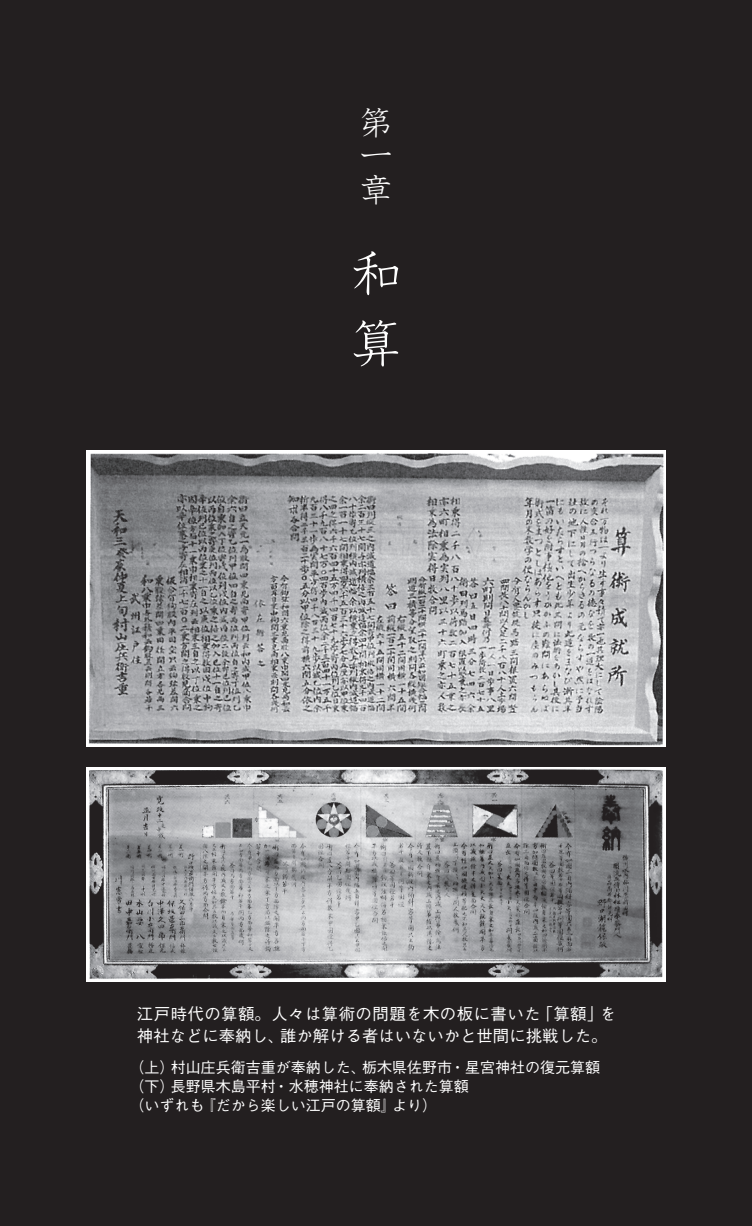
<style>
.page{position:relative;width:752px;height:1226px;background:#fff}
.page>*{position:absolute;margin:0;border:0;box-sizing:border-box;transform-origin:0 0}
.t1{font:50px/70px "Kyoka ICA Pro Light 90 pv RKSJ V";color:#fff}
.t2{font:32.5px/33.2px "Kyoka ICA Pro Light 90 pv RKSJ V";color:#fff;text-align:justify}
.t3{font:16.25px/21.8px "Gothic BBB Pro Medium 90 pv RKSJ H";letter-spacing:.03em;color:#fff}
.t4{font:16.25px "Gothic BBB Pro Medium 90 pv RKSJ H";color:#fff}
.t5{font:15px/19px "Gothic BBB Pro Medium 90 pv RKSJ H";color:#fff}
</style>
<div class="page">
<div style="left:0;top:0;width:751px;height:1226px;background:#231f20"></div>
<img style="left:86px;top:768px;width:579px;height:213px">
<img style="left:86px;top:451px;width:579px;height:296px">
<h2 class="t2" style="left:359px;top:102px;width:33px">第一章</h2>
<h1 class="t1" style="left:351px;top:232px;width:49px">和算</h1>
<p class="t4" style="left:536px;top:1001px;width:68px">「算額」</p>
<p class="t3" style="left:280px;top:1001px;width:328px;text-indent:-143px">江戸時代の算額。人々は算術の問題を木の板に書いた<br>誰か解ける者はいないかと世間に挑戦した。</p>
<p class="t4" style="left:599px;top:1001px;width:18px">を</p>
<p class="t4" style="left:137px;top:1023px;width:149px">神社などに奉納し、</p>
<p class="t5" style="left:171px;top:1056px;width:299px;text-indent:-41px">（上）<br>長野県木島平村・水穂神社に奉納された算額</p>
<p class="t5" style="left:171px;top:1056px;width:196px">村山庄兵衛吉重が奉納した、</p>
<p class="t5" style="left:362px;top:1056px;width:239px">栃木県佐野市・星宮神社の復元算額</p>
<p class="t5" style="left:129px;top:1075px;width:46px">（下）</p>
<p class="t5" style="left:129px;top:1094px;width:76px">（いずれも</p>
<p class="t5" style="left:201px;top:1094px;width:196px">『だから楽しい江戸の算額』</p>
<p class="t5" style="left:392px;top:1094px;width:46px">より(</p>
</div>
